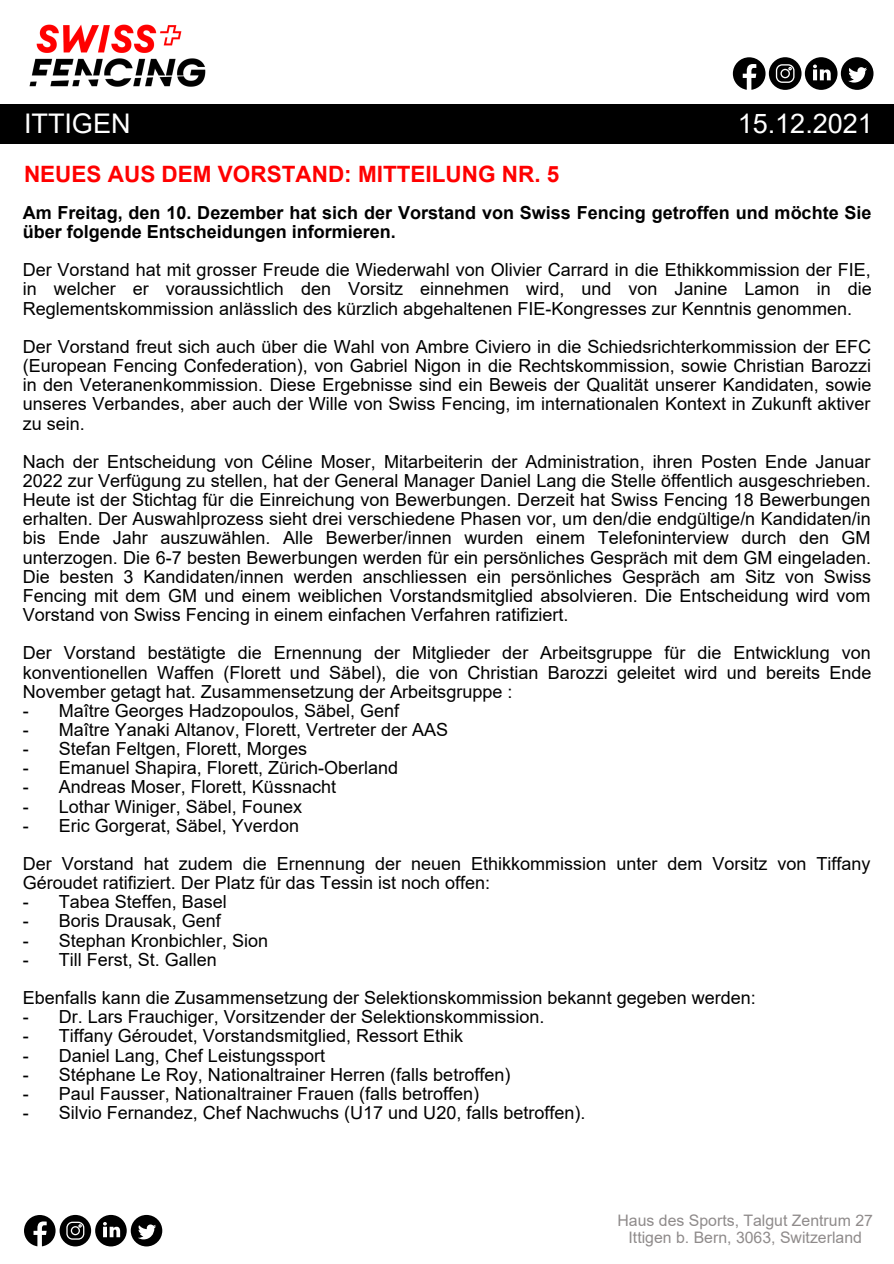
<style>
.page{position:relative;width:894px;height:1264px;background:#fff}
.page>*{position:absolute;margin:0;border:0;box-sizing:border-box;transform-origin:0 0}
.t1{font:27px "Arial";color:#fff}
.t2{font:700 22.5px "Arial";color:#f00}
.t3{font:18px/19.2px "Arial";color:#000;text-align:justify}
.t4{font:700 18px/19.2px "Arial";color:#000}
.t5{font:15.9px "Arial";color:#8f8b8b}
</style>
<div class="page">
<img style="left:29px;top:24px;width:177px;height:63px">
<svg style="left:732px;top:57px;width:105px;height:33px"></svg>
<div style="left:840px;top:57px;width:33px;height:33px;background:#000;border-radius:50%"></div>
<svg style="left:848px;top:67px;width:18px;height:16px"></svg>
<div style="left:0;top:104px;width:893px;height:40px;background:#000"></div>
<svg style="left:24px;top:1214px;width:103px;height:32px"></svg>
<div style="left:131px;top:1214px;width:31px;height:32px;background:#000;border-radius:50%"></div>
<svg style="left:138px;top:1224px;width:18px;height:15px"></svg>
<p class="t1" style="left:24px;top:109px;width:108px">ITTIGEN</p>
<p class="t1" style="left:737px;top:109px;width:137px">15.12.2021</p>
<p class="t2" style="left:24px;top:162px;width:536px">NEUES AUS DEM VORSTAND: MITTEILUNG NR. 5</p>
<p class="t4" style="left:23px;top:203px;width:850px">Am Freitag, den 10. Dezember hat sich der Vorstand von Swiss Fencing getroffen und möchte Sie über folgende Entscheidungen informieren.</p>
<p class="t3" style="left:23px;top:260px;width:850px">Der Vorstand hat mit grosser Freude die Wiederwahl von Olivier Carrard in die Ethikkommission der FIE, in welcher er voraussichtlich den Vorsitz einnehmen wird, und von Janine Lamon in die Reglementskommission anlässlich des kürzlich abgehaltenen FIE-Kongresses zur Kenntnis genommen.</p>
<p class="t3" style="left:23px;top:337px;width:850px">Der Vorstand freut sich auch über die Wahl von Ambre Civiero in die Schiedsrichterkommission der EFC (European Fencing Confederation), von Gabriel Nigon in die Rechtskommission, sowie Christian Barozzi in den Veteranenkommission. Diese Ergebnisse sind ein Beweis der Qualität unserer Kandidaten, sowie unseres Verbandes, aber auch der Wille von Swiss Fencing, im internationalen Kontext in Zukunft aktiver zu sein.</p>
<p class="t3" style="left:23px;top:452px;width:849px">Nach der Entscheidung von Céline Moser, Mitarbeiterin der Administration, ihren Posten Ende Januar 2022 zur Verfügung zu stellen, hat der General Manager Daniel Lang die Stelle öffentlich ausgeschrieben.<br>Heute ist der Stichtag für die Einreichung von Bewerbungen. Derzeit hat Swiss Fencing 18 Bewerbungen erhalten. Der Auswahlprozess sieht drei verschiedene Phasen vor, um den/die endgültige/n Kandidaten/in bis Ende Jahr auszuwählen. Alle Bewerber/innen wurden einem Telefoninterview durch den GM unterzogen. Die 6-7 besten Bewerbungen werden für ein persönliches Gespräch mit dem GM eingeladen.<br>Die besten 3 Kandidaten/innen werden anschliessen ein persönliches Gespräch am Sitz von Swiss Fencing mit dem GM und einem weiblichen Vorstandsmitglied absolvieren. Die Entscheidung wird vom Vorstand von Swiss Fencing in einem einfachen Verfahren ratifiziert.</p>
<p class="t3" style="left:23px;top:643px;width:850px">Der Vorstand bestätigte die Ernennung der Mitglieder der Arbeitsgruppe für die Entwicklung von konventionellen Waffen (Florett und Säbel), die von Christian Barozzi geleitet wird und bereits Ende November getagt hat. Zusammensetzung der Arbeitsgruppe :</p>
<p class="t3" style="left:23px;top:701px;width:378px">- Maître Georges Hadzopoulos, Säbel, Genf</p>
<p class="t3" style="left:23px;top:720px;width:427px">- Maître Yanaki Altanov, Florett, Vertreter der AAS</p>
<p class="t3" style="left:23px;top:739px;width:286px">- Stefan Feltgen, Florett, Morges</p>
<p class="t3" style="left:23px;top:758px;width:377px">- Emanuel Shapira, Florett, Zürich-Oberland</p>
<p class="t3" style="left:23px;top:777px;width:315px">- Andreas Moser, Florett, Küssnacht</p>
<p class="t3" style="left:23px;top:796px;width:281px">- Lothar Winiger, Säbel, Founex</p>
<p class="t3" style="left:23px;top:815px;width:278px">- Eric Gorgerat, Säbel, Yverdon</p>
<p class="t3" style="left:23px;top:854px;width:849px">Der Vorstand hat zudem die Ernennung der neuen Ethikkommission unter dem Vorsitz von Tiffany<br>Géroudet ratifiziert. Der Platz für das Tessin ist noch offen:</p>
<p class="t3" style="left:23px;top:892px;width:206px">- Tabea Steffen, Basel</p>
<p class="t3" style="left:23px;top:911px;width:200px">- Boris Drausak, Genf</p>
<p class="t3" style="left:23px;top:930px;width:247px">- Stephan Kronbichler, Sion</p>
<p class="t3" style="left:23px;top:949px;width:196px">- Till Ferst, St. Gallen</p>
<p class="t3" style="left:23px;top:988px;width:734px">Ebenfalls kann die Zusammensetzung der Selektionskommission bekannt gegeben werden:</p>
<p class="t3" style="left:23px;top:1007px;width:523px">- Dr. Lars Frauchiger, Vorsitzender der Selektionskommission.</p>
<p class="t3" style="left:23px;top:1026px;width:442px">- Tiffany Géroudet, Vorstandsmitglied, Ressort Ethik</p>
<p class="t3" style="left:23px;top:1045px;width:304px">- Daniel Lang, Chef Leistungssport</p>
<p class="t3" style="left:23px;top:1064px;width:489px">- Stéphane Le Roy, Nationaltrainer Herren (falls betroffen)</p>
<p class="t3" style="left:23px;top:1083px;width:458px">- Paul Fausser, Nationaltrainer Frauen (falls betroffen)</p>
<p class="t3" style="left:23px;top:1103px;width:564px">- Silvio Fernandez, Chef Nachwuchs (U17 und U20, falls betroffen).</p>
<p class="t5" style="left:617px;top:1211px;width:257px">Haus des Sports, Talgut Zentrum 27</p>
<p class="t5" style="left:628px;top:1228px;width:235px">Ittigen b. Bern, 3063, Switzerland</p>
</div>
